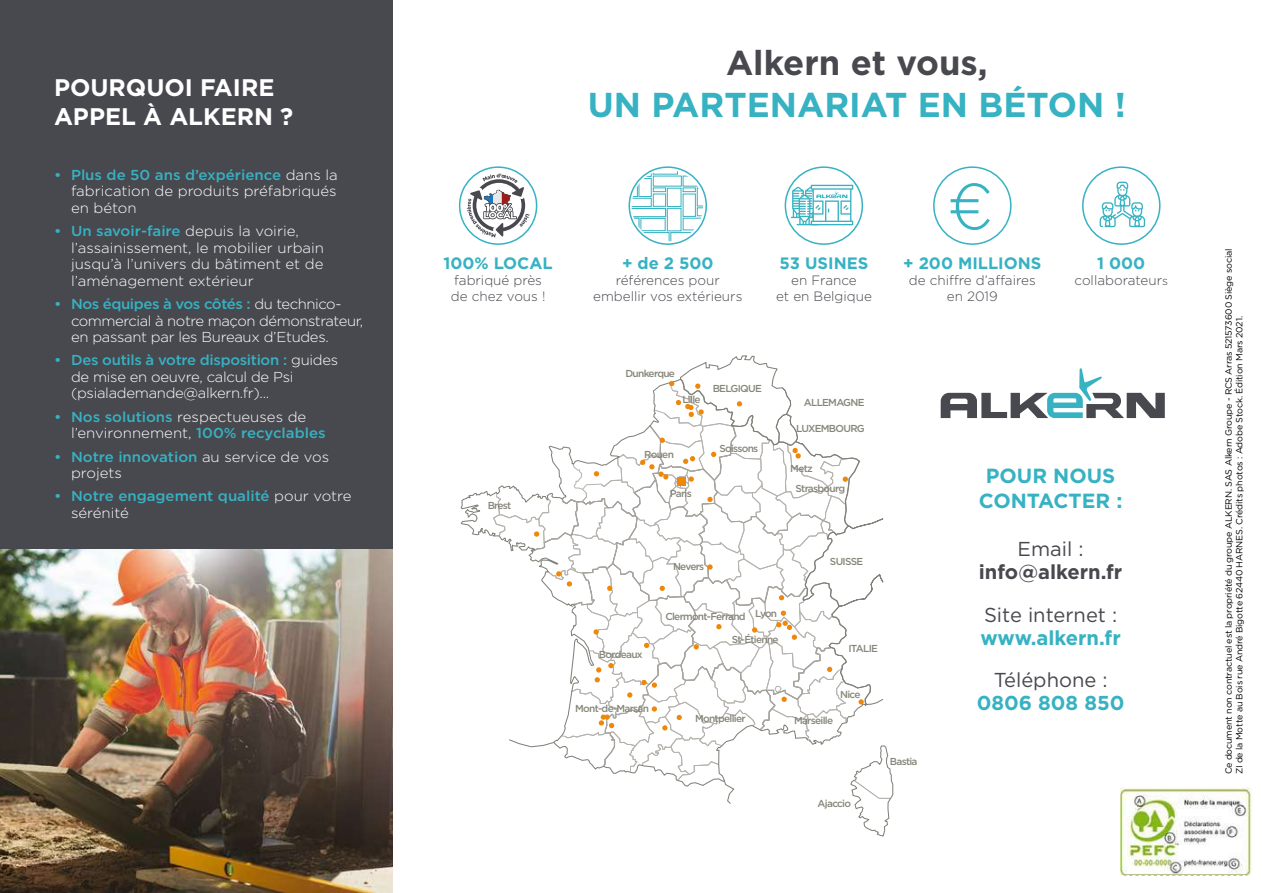
<style>
.page{position:relative;width:1263px;height:893px;background:#fff}
.page>*{position:absolute;margin:0;border:0;box-sizing:border-box;transform-origin:0 0}
.t1{font:700 34.5px "Gotham";color:#36b2c2}
.t2{font:700 34.5px "Gotham";color:#48484f}
.t3{font:700 24px/28.8px "Gotham";color:#fff}
.t4{font:700 20.4px/25.5px "Gotham";color:#36b2c2;text-align:center}
.t5{font:20.1px "Gotham";color:#48484f}
.t6{font:700 20.1px "Gotham";color:#36b2c2}
.t7{font:700 20.1px "Gotham";color:#48484f}
.t8{font:700 16.5px "Gotham";color:#36b2c2}
.t9{font:300 14.4px/16.5px "Gotham";color:#fff;scale:1.04 1}
.t10{font:300 14.4px/16.5px "Gotham";letter-spacing:-.03em;color:#fff}
.t11{font:300 14.4px/16.5px "Gotham";letter-spacing:-.02em;color:#fff}
.t12{font:500 14.4px/16.5px "Gotham";color:#36b2c2;scale:1.04 1}
.t13{font:300 13.5px/16.2px "Gotham";color:#48484f;text-align:center}
.t14{font:500 10.05px/20px "Gotham";letter-spacing:-.07em;color:#87867a}
.t15{font:9px/10.5px "Gotham";letter-spacing:-.02em;color:#000}
.s1{font-weight:500;color:#36b2c2}
.s2{font-weight:300;color:#fff}
.s3{font-size:12px}
</style>
<div class="page">
<svg style="left:941px;top:368px;width:224px;height:50px"></svg>
<svg style="left:493px;top:355px;width:401px;height:482px"></svg>
<svg style="left:467px;top:174px;width:62px;height:63px"></svg>
<div style="left:459px;top:166px;width:78px;height:79px;border:2px solid #36b2c2;border-radius:50%"></div>
<div style="left:628px;top:166px;width:79px;height:79px;border:2px solid #36b2c2;border-radius:50%"></div>
<svg style="left:950px;top:183px;width:40px;height:47px"></svg>
<div style="left:933px;top:166px;width:78px;height:79px;border:2px solid #36b2c2;border-radius:50%"></div>
<div style="left:785px;top:166px;width:78px;height:79px;border:2px solid #36b2c2;border-radius:50%"></div>
<svg style="left:791px;top:185px;width:62px;height:40px"></svg>
<svg style="left:1099px;top:182px;width:46px;height:45px"></svg>
<div style="left:1082px;top:166px;width:78px;height:79px;border:2px solid #36b2c2;border-radius:50%"></div>
<svg style="left:632px;top:170px;width:71px;height:71px"></svg>
<div style="left:0;top:0;width:392px;height:893px;background:#48484f"></div>
<img style="left:0;top:549px;width:392px;height:344px">
<svg style="left:1120px;top:787px;width:132px;height:89px"></svg>
<h2 class="t3" style="left:54px;top:73px;width:241px">POURQUOI FAIRE<br>APPEL À ALKERN ?</h2>
<p class="t9" style="left:71px;top:166px;width:258px;text-align:justify;text-indent:-17px"><span class="s1">• Plus de 50 ans d’expérience</span> dans la fabrication de produits préfabriqués en béton</p>
<p class="t9" style="left:71px;top:223px;width:245px;text-indent:-17px"><span class="s1">• Un savoir-faire</span> depuis la voirie, l’assainissement, le mobilier urbain jusqu’à l’univers du bâtiment et de l’aménagement extérieur</p>
<p class="t10" style="left:71px;top:295px;width:294px;text-indent:-17px"><span class="s1">• Nos équipes à vos côtés :</span> du technico&shy;commercial à notre maçon démonstrateur, en passant par les Bureaux d’Etudes.</p>
<p class="t11" style="left:71px;top:352px;width:269px;text-indent:-17px"><span class="s1">• Des outils à votre disposition :</span> guides de mise en oeuvre, calcul de Psi (psialademande@alkern.fr)...</p>
<p class="t9" style="left:71px;top:408px;width:246px;text-indent:-17px"><span class="s1">• Nos solutions</span> respectueuses de l’environnement, <span class="s1">100% recyclables</span></p>
<p class="t9" style="left:71px;top:448px;width:250px;text-indent:-17px"><span class="s1">• Notre innovation</span> au service de vos projets</p>
<p class="t12" style="left:71px;top:488px;width:271px;text-indent:-17px">• Notre engagement qualité <span class="s2">pour votre sérénité</span></p>
<h1 class="t2" style="left:726px;top:40px;width:263px">Alkern et vous,</h1>
<h1 class="t1" style="left:588px;top:82px;width:540px">UN PARTENARIAT EN BÉTON !</h1>
<p class="t8" style="left:443px;top:252px;width:111px">100% LOCAL</p>
<p class="t13" style="left:451px;top:272px;width:96px;text-align:left">fabriqué près de chez vous !</p>
<p class="t8" style="left:622px;top:252px;width:93px">+ de 2 500</p>
<p class="t13" style="left:593px;top:272px;width:151px">références pour embellir vos extérieurs</p>
<p class="t8" style="left:780px;top:252px;width:90px">53 USINES</p>
<p class="t13" style="left:776px;top:272px;width:97px">en France<br>et en Belgique</p>
<p class="t8" style="left:903px;top:252px;width:140px">+ 200 MILLIONS</p>
<p class="t13" style="left:909px;top:272px;width:128px">de chiffre d’affaires en 2019</p>
<p class="t8" style="left:1097px;top:252px;width:50px">1 000</p>
<p class="t13" style="left:1074px;top:272px;width:95px">collaborateur<span class="s3">s</span></p>
<p class="t14" style="left:488px;top:495px;width:25px">Brest</p>
<p class="t14" style="left:625px;top:364px;width:51px">Dunkerque</p>
<p class="t14" style="left:682px;top:389px;width:20px">Lille</p>
<p class="t14" style="left:713px;top:378px;width:51px">BELGIQUE</p>
<p class="t14" style="left:644px;top:444px;width:31px">Rouen</p>
<p class="t14" style="left:670px;top:483px;width:23px">Paris</p>
<p class="t14" style="left:719px;top:439px;width:40px">Soissons</p>
<p class="t14" style="left:804px;top:392px;width:62px">ALLEMAGNE</p>
<p class="t14" style="left:796px;top:418px;width:70px">LUXEMBOURG</p>
<p class="t14" style="left:795px;top:458px;width:51px;text-indent:-5px">Metz<br>Strasbourg</p>
<p class="t14" style="left:599px;top:644px;width:45px">Bordeaux</p>
<p class="t14" style="left:575px;top:698px;width:75px">Mont-de-Marsan</p>
<p class="t14" style="left:673px;top:556px;width:33px">Nevers</p>
<p class="t14" style="left:830px;top:552px;width:35px">SUISSE</p>
<p class="t14" style="left:755px;top:603px;width:24px">Lyon</p>
<p class="t14" style="left:732px;top:629px;width:48px">St-Étienne</p>
<p class="t14" style="left:665px;top:606px;width:82px">Clermont-Ferrand</p>
<p class="t14" style="left:848px;top:638px;width:31px">ITALIE</p>
<p class="t14" style="left:695px;top:708px;width:52px">Montpellier</p>
<p class="t14" style="left:794px;top:710px;width:41px">Marseille</p>
<p class="t14" style="left:840px;top:684px;width:22px">Nice</p>
<p class="t14" style="left:818px;top:794px;width:35px">Ajaccio</p>
<p class="t14" style="left:890px;top:751px;width:29px">Bastia</p>
<h3 class="t4" style="left:979px;top:463px;width:145px">POUR NOUS<br>CONTACTER :</h3>
<h3 class="t5" style="left:1017px;top:536px;width:68px">Email :</h3>
<h3 class="t7" style="left:979px;top:559px;width:145px">info@alkern.fr</h3>
<h3 class="t5" style="left:984px;top:602px;width:135px">Site internet :</h3>
<h3 class="t6" style="left:980px;top:624px;width:142px">www.alkern.fr</h3>
<h3 class="t5" style="left:994px;top:667px;width:115px">Téléphone :</h3>
<h3 class="t6" style="left:977px;top:690px;width:149px">0806 808 850</h3>
<p class="t15" style="left:1223px;top:774px;width:527px;rotate:-90deg">Ce document non contractuel est la propriété du groupe ALKERN. SAS Alkern Groupe - RCS Arras 521573600 Siège social<br>ZI de la Motte au Bois rue André Bigotte 62440 HARNES. Crédits photos : Adobe Stock. Édition Mars 2021.</p>
</div>
